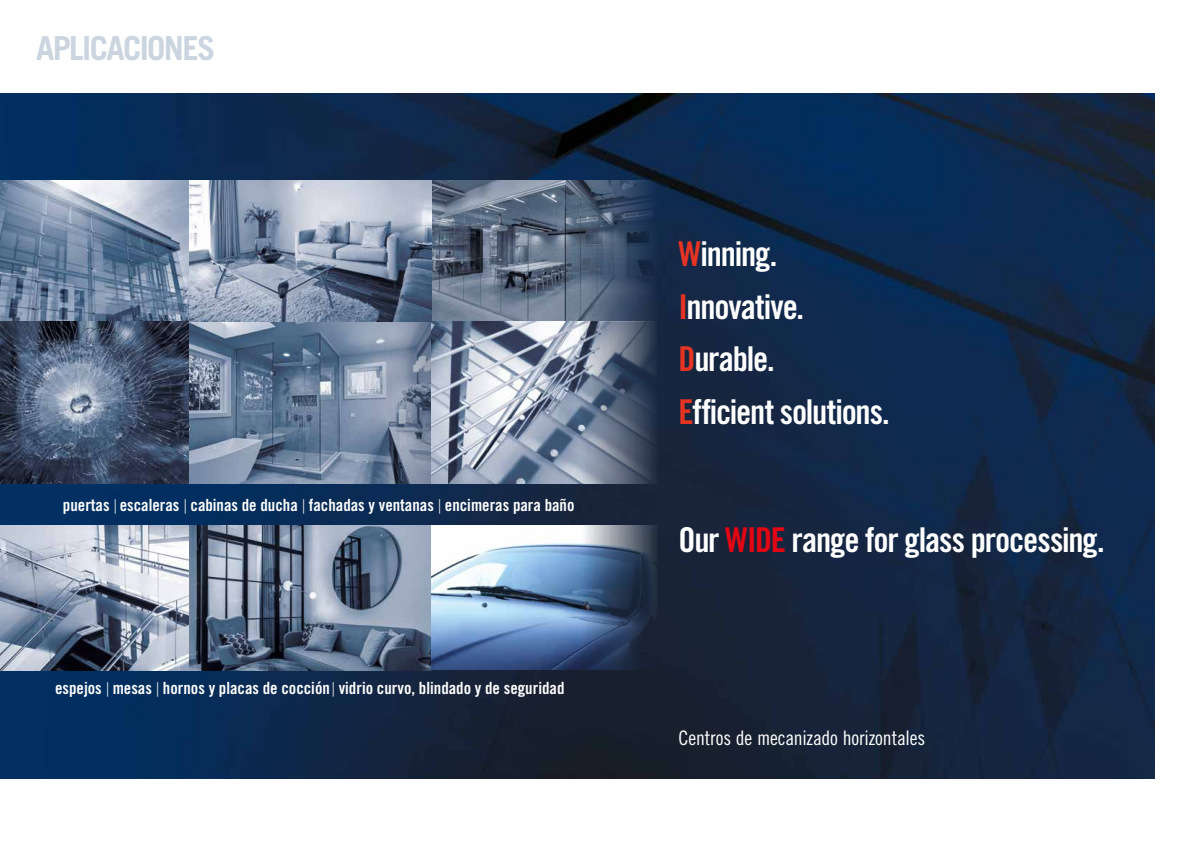
<style>
.page{position:relative;width:1191px;height:842px;background:#fff}
.page>*{position:absolute;margin:0;border:0;box-sizing:border-box;transform-origin:0 0}
.t1{font:34.2px/52.4px "Trade Gothic LT Std Bd Cn 20";letter-spacing:-.035em;color:#fff}
.t2{font:700 33.1px "Trade Gothic LT Std";letter-spacing:-.05em;color:#cbd5df}
.t3{font:20px "Trade Gothic LT Std Cn 18";letter-spacing:-.01em;color:#fff}
.t4{font:16.8px "Trade Gothic LT Std Bd Cn 20";color:#fff}
.s1{font-family:"Trade Gothic LT Std Cn 18 Obl";font-size:13px}
.s2{color:#e63323}
.s3{color:#e30613}
</style>
<div class="page">
<img style="left:0;top:94px;width:1154px;height:685px">
<img style="left:0;top:180px;width:431px;height:304px">
<img style="left:0;top:526px;width:658px;height:144px">
<img style="left:403px;top:180px;width:255px;height:141px">
<img style="left:431px;top:321px;width:227px;height:162px">
<h2 class="t2" style="left:36px;top:28px;width:181px">APLICACIONES</h2>
<p class="t4" style="left:63px;top:494px;width:513px">puertas <span class="s1">|</span> escaleras <span class="s1">|</span> cabinas de ducha <span class="s1">|</span> fachadas y ventanas <span class="s1">|</span> encimeras para baño</p>
<p class="t4" style="left:55px;top:678px;width:511px">espejos <span class="s1">|</span> mesas <span class="s1">|</span> hornos y placas de cocción<span class="s1">|</span> vidrio curvo, blindado y de seguridad</p>
<h1 class="t1" style="left:678px;top:228px;width:213px"><span class="s2">W</span>inning.<br><span class="s2">I</span>nnovative.<br><span class="s2">D</span>urable.<br><span class="s2">E</span>fficient solutions.</h1>
<h1 class="t1" style="left:678px;top:514px;width:427px">Our <span class="s3">WIDE</span> range for glass processing.</h1>
<p class="t3" style="left:678px;top:726px;width:248px">Centros de mecanizado horizontales</p>
</div>
